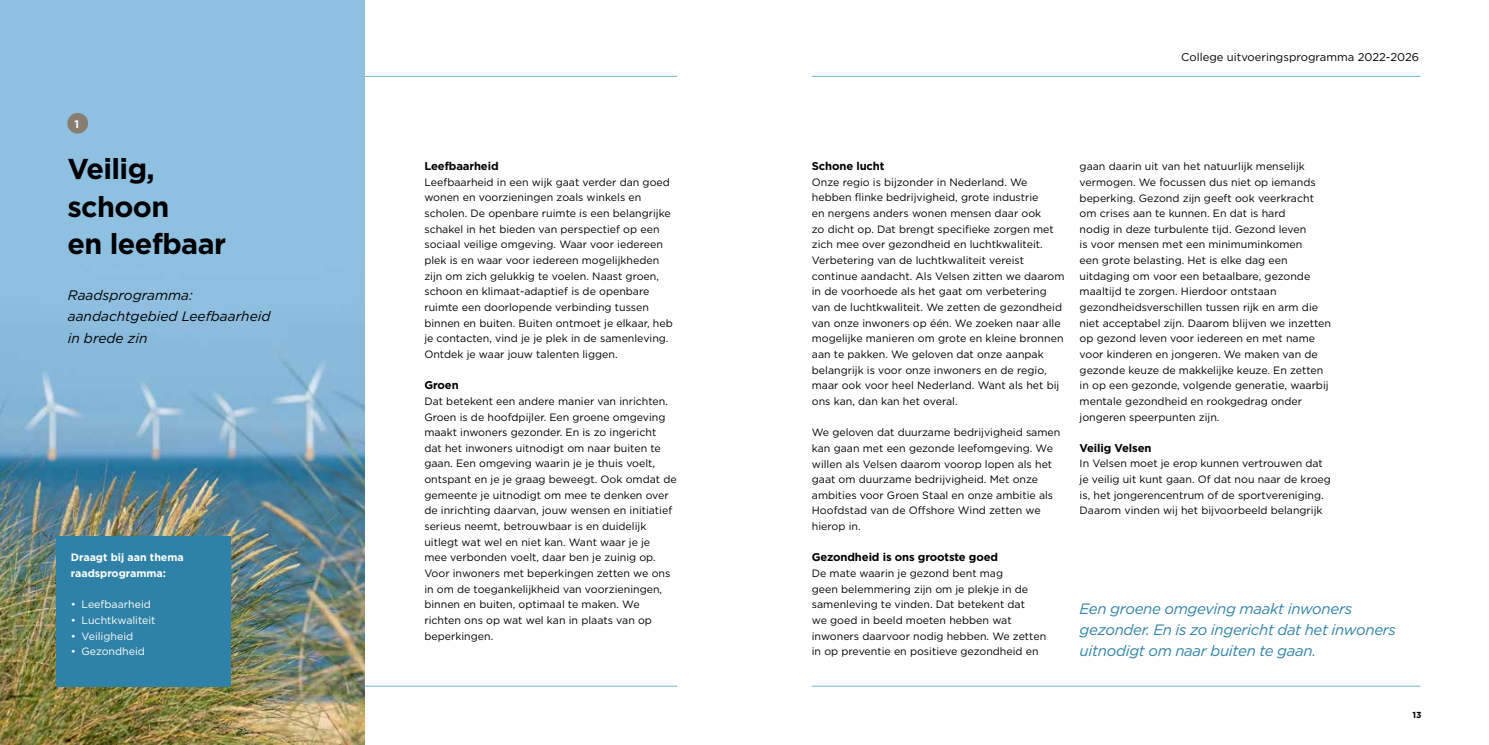
<style>
.page{position:relative;width:1489px;height:745px;background:#fff}
.page>*{position:absolute;margin:0;border:0;box-sizing:border-box;transform-origin:0 0}
.t1{font:700 28.75px/37.5px "Gotham";letter-spacing:-.02em;color:#000}
.t2{font:italic 15px/21.2px "Gotham";letter-spacing:-.02em;color:#2f82a7}
.t3{font:italic 13.75px/21.2px "Gotham";color:#000}
.t4{font:700 11.25px "Gotham";letter-spacing:-.01em;color:#000}
.t5{font:11.25px "Gotham";color:#000}
.t6{font:700 11px "Gotham";color:#fff}
.t7{font:10.62px/15.6px "Gotham";color:#000}
.t8{font:10.62px "Gotham";color:#fff}
.t9{font:700 10.62px/15.6px "Gotham";color:#fff}
.t10{font:700 8.75px "Gotham";color:#000}
</style>
<div class="page">
<hr style="left:67px;top:76px;width:610px;height:1px;background:#6cb5d0">
<hr style="left:811px;top:76px;width:609px;height:1px;background:#6cb5d0">
<hr style="left:67px;top:685px;width:610px;height:1px;background:#6cb5d0">
<hr style="left:811px;top:685px;width:609px;height:1px;background:#6cb5d0">
<div style="left:0;top:0;width:365px;height:744px;background:#8ec0e1"></div>
<img style="left:0;top:354px;width:365px;height:390px">
<div style="left:57px;top:536px;width:174px;height:150px;background:#2f82a7"></div>
<div style="left:67px;top:113px;width:21px;height:20px;background:#887d70;border-radius:50%"></div>
<p class="t6" style="left:74px;top:116px;width:6px">1</p>
<h1 class="t1" style="left:67px;top:150px;width:160px">Veilig, schoon<br>en leefbaar</h1>
<p class="t3" style="left:68px;top:284px;width:204px">Raadsprogramma: aandachtgebied Leefbaarheid in brede zin</p>
<p class="t9" style="left:71px;top:549px;width:114px">Draagt bij aan thema raadsprogramma:</p>
<p class="t8" style="left:71px;top:597px;width:81px">• Leefbaarheid</p>
<p class="t8" style="left:71px;top:613px;width:86px">• Luchtkwaliteit</p>
<p class="t8" style="left:71px;top:628px;width:64px">• Veiligheid</p>
<p class="t8" style="left:71px;top:644px;width:75px">• Gezondheid</p>
<p class="t4" style="left:424px;top:159px;width:76px">Leefbaarheid</p>
<p class="t7" style="left:424px;top:174px;width:250px">Leefbaarheid in een wijk gaat verder dan goed wonen en voorzieningen zoals winkels en scholen. De openbare ruimte is een belangrijke schakel in het bieden van perspectief op een sociaal veilige omgeving. Waar voor iedereen plek is en waar voor iedereen mogelijkheden zijn om zich gelukkig te voelen. Naast groen, schoon en klimaat-adaptief is de openbare ruimte een doorlopende verbinding tussen binnen en buiten. Buiten ontmoet je elkaar, heb je contacten, vind je je plek in de samenleving.<br>Ontdek je waar jouw talenten liggen.</p>
<p class="t4" style="left:424px;top:377px;width:36px">Groen</p>
<p class="t7" style="left:424px;top:393px;width:254px">Dat betekent een andere manier van inrichten.<br>Groen is de hoofdpijler. Een groene omgeving maakt inwoners gezonder. En is zo ingericht<br>dat het inwoners uitnodigt om naar buiten te gaan. Een omgeving waarin je je thuis voelt, ontspant en je je graag beweegt. Ook omdat de gemeente je uitnodigt om mee te denken over de inrichting daarvan, jouw wensen en initiatief serieus neemt, betrouwbaar is en duidelijk uitlegt wat wel en niet kan. Want waar je je<br>mee verbonden voelt, daar ben je zuinig op.<br>Voor inwoners met beperkingen zetten we ons in om de toegankelijkheid van voorzieningen, binnen en buiten, optimaal te maken. We richten ons op wat wel kan in plaats van op beperkingen.</p>
<p class="t5" style="left:1181px;top:49px;width:239px">College uitvoeringsprogramma 2022-2026</p>
<p class="t4" style="left:811px;top:159px;width:74px">Schone lucht</p>
<p class="t7" style="left:811px;top:174px;width:254px">Onze regio is bijzonder in Nederland. We hebben flinke bedrijvigheid, grote industrie<br>en nergens anders wonen mensen daar ook<br>zo dicht op. Dat brengt specifieke zorgen met zich mee over gezondheid en luchtkwaliteit.<br>Verbetering van de luchtkwaliteit vereist continue aandacht. Als Velsen zitten we daarom in de voorhoede als het gaat om verbetering van de luchtkwaliteit. We zetten de gezondheid van onze inwoners op één. We zoeken naar alle mogelijke manieren om grote en kleine bronnen aan te pakken. We geloven dat onze aanpak belangrijk is voor onze inwoners en de regio, maar ook voor heel Nederland. Want als het bij ons kan, dan kan het overal.</p>
<p class="t7" style="left:811px;top:424px;width:250px">We geloven dat duurzame bedrijvigheid samen kan gaan met een gezonde leefomgeving. We willen als Velsen daarom voorop lopen als het gaat om duurzame bedrijvigheid. Met onze ambities voor Groen Staal en onze ambitie als Hoofdstad van de Offshore Wind zetten we hierop in.</p>
<p class="t4" style="left:811px;top:549px;width:188px">Gezondheid is ons grootste goed</p>
<p class="t7" style="left:811px;top:564px;width:236px">De mate waarin je gezond bent mag<br>geen belemmering zijn om je plekje in de samenleving te vinden. Dat betekent dat<br>we goed in beeld moeten hebben wat inwoners daarvoor nodig hebben. We zetten in op preventie en positieve gezondheid en</p>
<p class="t7" style="left:1079px;top:158px;width:253px">gaan daarin uit van het natuurlijk menselijk vermogen. We focussen dus niet op iemands beperking. Gezond zijn geeft ook veerkracht om crises aan te kunnen. En dat is hard<br>nodig in deze turbulente tijd. Gezond leven<br>is voor mensen met een minimuminkomen<br>een grote belasting. Het is elke dag een uitdaging om voor een betaalbare, gezonde maaltijd te zorgen. Hierdoor ontstaan gezondheidsverschillen tussen rijk en arm die niet acceptabel zijn. Daarom blijven we inzetten op gezond leven voor iedereen en met name voor kinderen en jongeren. We maken van de gezonde keuze de makkelijke keuze. En zetten in op een gezonde, volgende generatie, waarbij mentale gezondheid en rookgedrag onder jongeren speerpunten zijn.</p>
<p class="t4" style="left:1079px;top:440px;width:73px">Veilig Velsen</p>
<p class="t7" style="left:1079px;top:455px;width:253px">In Velsen moet je erop kunnen vertrouwen dat je veilig uit kunt gaan. Of dat nou naar de kroeg is, het jongerencentrum of de sportvereniging.<br>Daarom vinden wij het bijvoorbeeld belangrijk</p>
<h2 class="t2" style="left:1079px;top:597px;width:318px">Een groene omgeving maakt inwoners gezonder. En is zo ingericht dat het inwoners uitnodigt om naar buiten te gaan.</h2>
<p class="t10" style="left:1412px;top:708px;width:11px">13</p>
</div>
